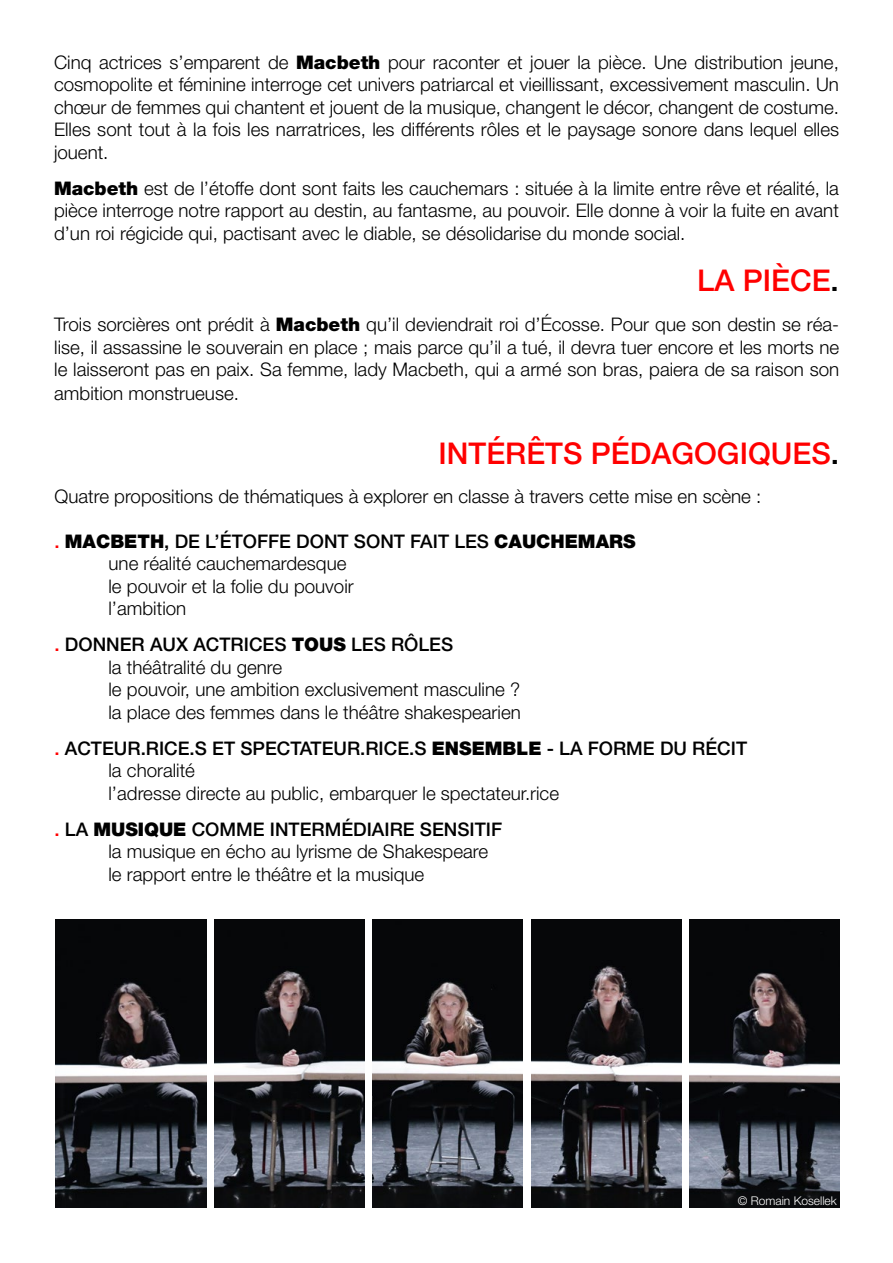
<style>
.page{position:relative;width:893px;height:1263px;background:#fff}
.page>*{position:absolute;margin:0;border:0;box-sizing:border-box;transform-origin:0 0}
.t1{font:500 30px "Helvetica Neue";color:#f00}
.t2{font:300 18.75px/22.5px "Helvetica Neue";color:#000}
.t3{font:300 12px "Helvetica Neue";color:#fff}
.s1{font-weight:900}
.s2{color:#000}
.s3{font-weight:500;color:#f00}
.s4{font-weight:500}
</style>
<div class="page">
<img style="left:56px;top:920px;width:150px;height:288px">
<img style="left:214px;top:920px;width:150px;height:288px">
<img style="left:373px;top:920px;width:150px;height:288px">
<img style="left:531px;top:920px;width:150px;height:288px">
<img style="left:690px;top:920px;width:150px;height:288px">
<p class="t2" style="left:54px;top:50px;width:787px;text-align:justify">Cinq actrices s’emparent de <span class="s1">Macbeth</span> pour raconter et jouer la pièce. Une distribution jeune, cosmopolite et féminine interroge cet univers patriarcal et vieillissant, excessivement masculin. Un chœur de femmes qui chantent et jouent de la musique, changent le décor, changent de costume.<br>Elles sont tout à la fois les narratrices, les différents rôles et le paysage sonore dans lequel elles jouent.</p>
<p class="t2" style="left:54px;top:176px;width:786px;text-align:justify"><span class="s1">Macbeth</span> est de l’étoffe dont sont faits les cauchemars : située à la limite entre rêve et réalité, la pièce interroge notre rapport au destin, au fantasme, au pouvoir. Elle donne à voir la fuite en avant d’un roi régicide qui, pactisant avec le diable, se désolidarise du monde social.</p>
<h1 class="t1" style="left:697px;top:263px;width:143px">LA PIÈCE<span class="s2">.</span></h1>
<p class="t2" style="left:54px;top:313px;width:786px;text-align:justify">Trois sorcières ont prédit à <span class="s1">Macbeth</span> qu’il deviendrait roi d’Écosse. Pour que son destin se réa&shy;lise, il assassine le souverain en place ; mais parce qu’il a tué, il devra tuer encore et les morts ne le laisseront pas en paix. Sa femme, lady Macbeth, qui a armé son bras, paiera de sa raison son ambition monstrueuse.</p>
<h1 class="t1" style="left:438px;top:436px;width:402px">INTÉRÊTS PÉDAGOGIQUES<span class="s2">.</span></h1>
<p class="t2" style="left:55px;top:484px;width:708px">Quatre propositions de thématiques à explorer en classe à travers cette mise en scène :</p>
<p class="t2" style="left:109px;top:529px;width:529px;text-indent:-54px"><span class="s3">.</span> <span class="s1">MACBETH</span><span class="s4">, DE L’ÉTOFFE DONT SONT FAIT LES</span> <span class="s1">CAUCHEMARS </span>une réalité cauchemardesque<br>le pouvoir et la folie du pouvoir<br>l’ambition</p>
<p class="t2" style="left:109px;top:633px;width:414px;text-indent:-54px"><span class="s3">.</span> <span class="s4">DONNER AUX ACTRICES</span> <span class="s1">TOUS</span> <span class="s4">LES RÔLES<br></span>la théâtralité du genre<br>le pouvoir, une ambition exclusivement masculine ? la place des femmes dans le théâtre shakespearien</p>
<p class="t2" style="left:109px;top:736px;width:640px;text-indent:-54px"><span class="s3">.</span> <span class="s4">ACTEUR.RICE.S ET SPECTATEUR.RICE.S</span> <span class="s1">ENSEMBLE</span> <span class="s4">- LA FORME DU RÉCIT </span>la choralité<br>l’adresse directe au public, embarquer le spectateur.rice</p>
<p class="t2" style="left:109px;top:817px;width:395px;text-indent:-54px"><span class="s3">.</span> <span class="s4">LA</span> <span class="s1">MUSIQUE</span> <span class="s4">COMME INTERMÉDIAIRE SENSITIF </span>la musique en écho au lyrisme de Shakespeare le rapport entre le théâtre et la musique</p>
<p class="t3" style="left:738px;top:1193px;width:100px">© Romain Kosellek</p>
</div>
